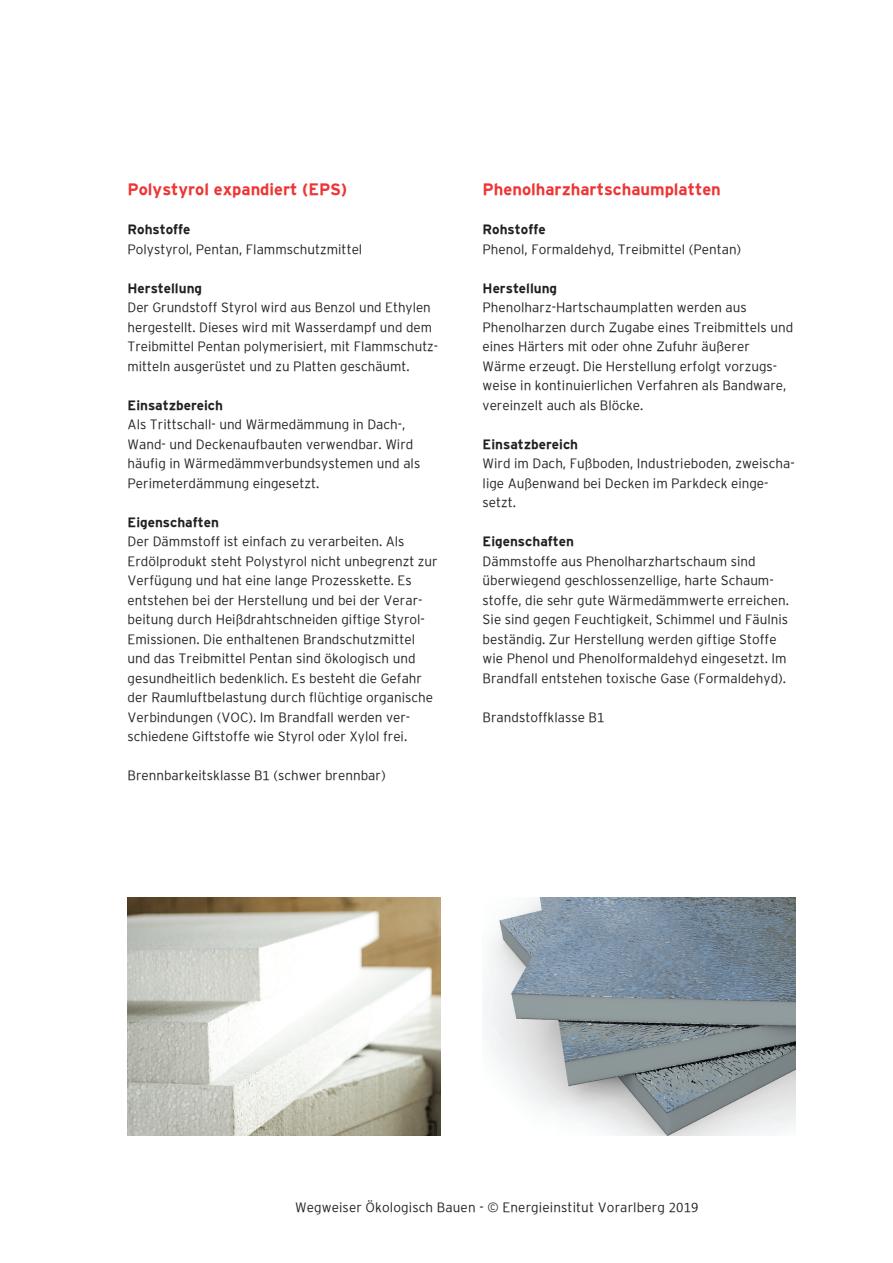
<style>
.page{position:relative;width:893px;height:1263px;background:#fff}
.page>*{position:absolute;margin:0;border:0;box-sizing:border-box;transform-origin:0 0}
.t1{font:700 16.5px "Energieinstitut";color:#ee3434}
.t2{font:300 13.5px/19.5px "Energieinstitut";color:#231f20}
.t3{font:700 13.5px "Energieinstitut";color:#231f20}
</style>
<div class="page">
<img style="left:128px;top:897px;width:312px;height:238px">
<img style="left:483px;top:897px;width:312px;height:238px">
<p class="t1" style="left:128px;top:180px;width:221px">Polystyrol expandiert (EPS)</p>
<p class="t3" style="left:128px;top:222px;width:64px">Rohstoffe</p>
<p class="t2" style="left:128px;top:240px;width:236px">Polystyrol, Pentan, Flammschutzmittel</p>
<p class="t3" style="left:128px;top:281px;width:76px">Herstellung</p>
<p class="t2" style="left:128px;top:298px;width:312px">Der Grundstoff Styrol wird aus Benzol und Ethylen hergestellt. Dieses wird mit Wasserdampf und dem Treibmittel Pentan polymerisiert, mit Flammschutz&shy;mitteln ausgerüstet und zu Platten geschäumt.</p>
<p class="t3" style="left:128px;top:398px;width:97px">Einsatzbereich</p>
<p class="t2" style="left:128px;top:415px;width:294px">Als Trittschall- und Wärmedämmung in Dach-, Wand- und Deckenaufbauten verwendbar. Wird häufig in Wärmedämmverbundsystemen und als Perimeterdämmung eingesetzt.</p>
<p class="t3" style="left:128px;top:514px;width:93px">Eigenschaften</p>
<p class="t2" style="left:128px;top:532px;width:312px">Der Dämmstoff ist einfach zu verarbeiten. Als Erdölprodukt steht Polystyrol nicht unbegrenzt zur Verfügung und hat eine lange Prozesskette. Es entstehen bei der Herstellung und bei der Verar&shy;beitung durch Heißdrahtschneiden giftige Styrol-Emissionen. Die enthaltenen Brandschutzmittel und das Treibmittel Pentan sind ökologisch und gesundheitlich bedenklich. Es besteht die Gefahr der Raumluftbelastung durch flüchtige organische Verbindungen (VOC). Im Brandfall werden ver&shy;schiedene Giftstoffe wie Styrol oder Xylol frei.</p>
<p class="t2" style="left:128px;top:766px;width:260px">Brennbarkeitsklasse B1 (schwer brennbar)</p>
<p class="t1" style="left:483px;top:180px;width:240px">Phenolharzhartschaumplatten</p>
<p class="t3" style="left:483px;top:222px;width:64px">Rohstoffe</p>
<p class="t2" style="left:483px;top:240px;width:260px">Phenol, Formaldehyd, Treibmittel (Pentan)</p>
<p class="t3" style="left:483px;top:281px;width:76px">Herstellung</p>
<p class="t2" style="left:483px;top:298px;width:312px">Phenolharz-Hartschaumplatten werden aus Phenolharzen durch Zugabe eines Treibmittels und eines Härters mit oder ohne Zufuhr äußerer Wärme erzeugt. Die Herstellung erfolgt vorzugs&shy;weise in kontinuierlichen Verfahren als Bandware, vereinzelt auch als Blöcke.</p>
<p class="t3" style="left:483px;top:436px;width:97px">Einsatzbereich</p>
<p class="t2" style="left:483px;top:454px;width:314px">Wird im Dach, Fußboden, Industrieboden, zweischa&shy;lige Außenwand bei Decken im Parkdeck einge&shy;setzt.</p>
<p class="t3" style="left:483px;top:534px;width:93px">Eigenschaften</p>
<p class="t2" style="left:483px;top:552px;width:308px">Dämmstoffe aus Phenolharzhartschaum sind überwiegend geschlossenzellige, harte Schaum&shy;stoffe, die sehr gute Wärmedämmwerte erreichen.<br>Sie sind gegen Feuchtigkeit, Schimmel und Fäulnis beständig. Zur Herstellung werden giftige Stoffe wie Phenol und Phenolformaldehyd eingesetzt. Im Brandfall entstehen toxische Gase (Formaldehyd).</p>
<p class="t2" style="left:483px;top:707px;width:123px">Brandstoffklasse B1</p>
<p class="t2" style="left:295px;top:1197px;width:405px">Wegweiser Ökologisch Bauen - © Energieinstitut Vorarlberg 2019</p>
</div>
